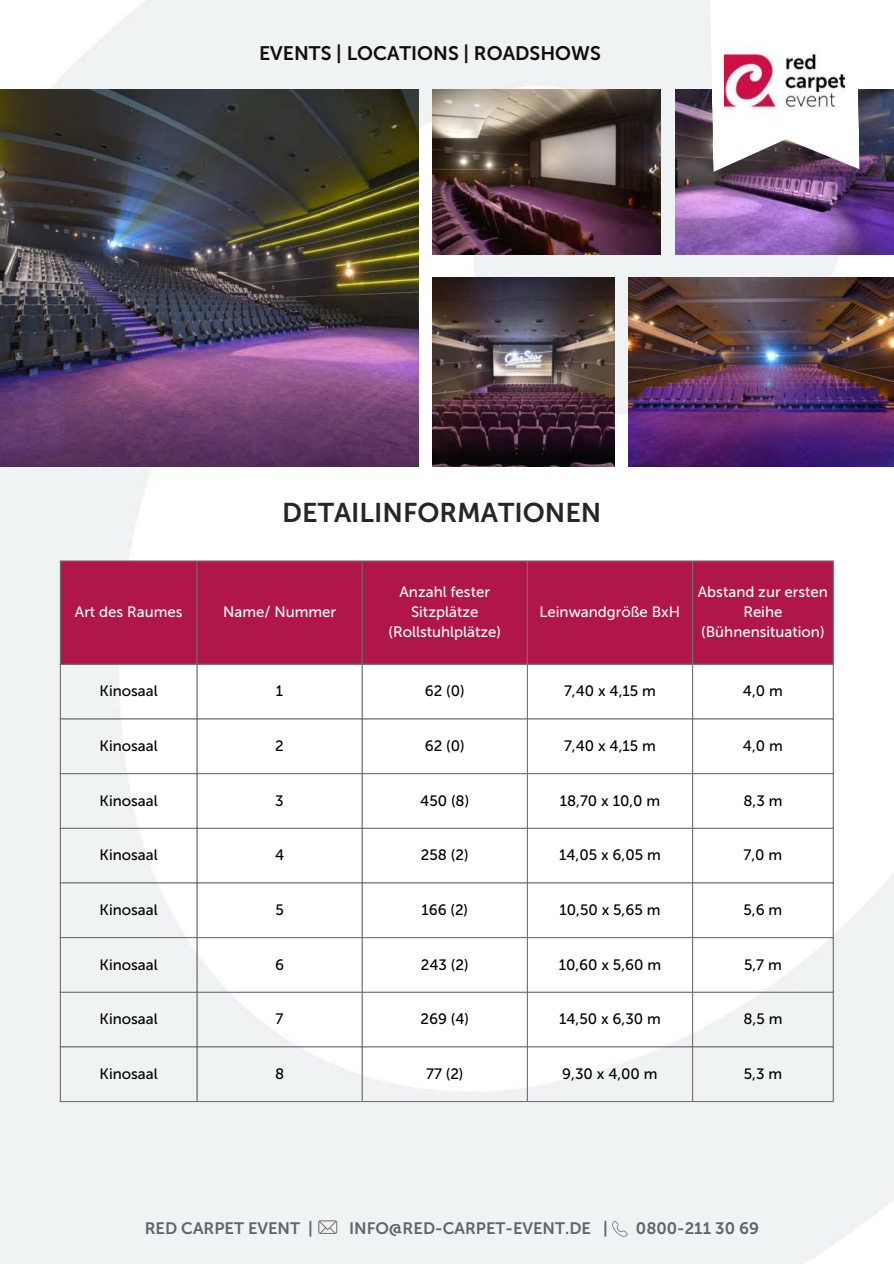
<style>
.page{position:relative;width:894px;height:1264px;background:#fff}
.page>*{position:absolute;margin:0;border:0;box-sizing:border-box;transform-origin:0 0}
.t1{font:27px "Museo Sans 700";color:#292523}
.t2{font:19.5px "Museo Sans 700";color:#0d0f0d}
.t3{font:16.5px "Museo Sans 700";color:#5f666b}
.t4{font:15px "Museo Sans 500";color:#000}
.t5{font:15px/20.2px "Museo Sans 500";color:#fff;text-align:center}
</style>
<div class="page">
<img style="left:0;top:0;width:893px;height:1263px">
<img style="left:0;top:89px;width:418px;height:377px">
<img style="left:432px;top:278px;width:182px;height:189px">
<img style="left:628px;top:278px;width:265px;height:189px">
<img style="left:432px;top:89px;width:228px;height:166px">
<img style="left:675px;top:89px;width:218px;height:166px">
<div style="left:61px;top:561px;width:771px;height:102px;background:#b01648"></div>
<hr style="left:60px;top:561px;width:1px;height:539px;background:#737373">
<hr style="left:196px;top:561px;width:1px;height:539px;background:#737373">
<hr style="left:361px;top:561px;width:1px;height:539px;background:#737373">
<hr style="left:526px;top:561px;width:2px;height:539px;background:#737373">
<hr style="left:691px;top:561px;width:2px;height:539px;background:#737373">
<hr style="left:832px;top:561px;width:1px;height:539px;background:#737373">
<hr style="left:60px;top:560px;width:773px;height:1px;background:#737373">
<hr style="left:60px;top:663px;width:773px;height:2px;background:#737373">
<hr style="left:60px;top:718px;width:773px;height:1px;background:#737373">
<hr style="left:60px;top:773px;width:773px;height:1px;background:#737373">
<hr style="left:60px;top:827px;width:773px;height:1px;background:#737373">
<hr style="left:60px;top:882px;width:773px;height:1px;background:#737373">
<hr style="left:60px;top:937px;width:773px;height:1px;background:#737373">
<hr style="left:60px;top:991px;width:773px;height:1px;background:#737373">
<hr style="left:60px;top:1046px;width:773px;height:1px;background:#737373">
<hr style="left:60px;top:1100px;width:773px;height:2px;background:#737373">
<svg style="left:708px;top:0;width:151px;height:172px"></svg>
<img style="left:724px;top:45px;width:120px;height:72px">
<svg style="left:318px;top:1220px;width:19px;height:13px"></svg>
<svg style="left:612px;top:1220px;width:15px;height:16px"></svg>
<h2 class="t2" style="left:259px;top:42px;width:343px">EVENTS | LOCATIONS | ROADSHOWS</h2>
<h1 class="t1" style="left:282px;top:497px;width:320px">DETAILINFORMATIONEN</h1>
<p class="t5" style="left:75px;top:601px;width:109px">Art des Raumes</p>
<p class="t5" style="left:223px;top:601px;width:114px">Name/ Nummer</p>
<p class="t5" style="left:388px;top:581px;width:114px">Anzahl fester<br>Sitzplätze (Rollstuhlplätze)</p>
<p class="t5" style="left:539px;top:601px;width:142px">Leinwandgröße BxH</p>
<p class="t5" style="left:697px;top:581px;width:131px">Abstand zur ersten<br>Reihe (Bühnensituation)</p>
<p class="t4" style="left:100px;top:683px;width:59px">Kinosaal</p>
<p class="t4" style="left:276px;top:683px;width:9px">1</p>
<p class="t4" style="left:424px;top:683px;width:41px">62 (0)</p>
<p class="t4" style="left:564px;top:683px;width:93px">7,40 x 4,15 m</p>
<p class="t4" style="left:742px;top:683px;width:41px">4,0 m</p>
<p class="t4" style="left:100px;top:737px;width:59px">Kinosaal</p>
<p class="t4" style="left:275px;top:737px;width:10px">2</p>
<p class="t4" style="left:424px;top:737px;width:41px">62 (0)</p>
<p class="t4" style="left:564px;top:737px;width:93px">7,40 x 4,15 m</p>
<p class="t4" style="left:742px;top:737px;width:41px">4,0 m</p>
<p class="t4" style="left:100px;top:792px;width:59px">Kinosaal</p>
<p class="t4" style="left:275px;top:792px;width:10px">3</p>
<p class="t4" style="left:420px;top:792px;width:50px">450 (8)</p>
<p class="t4" style="left:559px;top:792px;width:102px">18,70 x 10,0 m</p>
<p class="t4" style="left:743px;top:792px;width:40px">8,3 m</p>
<p class="t4" style="left:100px;top:847px;width:59px">Kinosaal</p>
<p class="t4" style="left:275px;top:847px;width:11px">4</p>
<p class="t4" style="left:421px;top:847px;width:49px">258 (2)</p>
<p class="t4" style="left:559px;top:847px;width:103px">14,05 x 6,05 m</p>
<p class="t4" style="left:743px;top:847px;width:40px">7,0 m</p>
<p class="t4" style="left:100px;top:901px;width:59px">Kinosaal</p>
<p class="t4" style="left:275px;top:901px;width:10px">5</p>
<p class="t4" style="left:421px;top:901px;width:48px">166 (2)</p>
<p class="t4" style="left:559px;top:901px;width:102px">10,50 x 5,65 m</p>
<p class="t4" style="left:743px;top:901px;width:40px">5,6 m</p>
<p class="t4" style="left:100px;top:956px;width:59px">Kinosaal</p>
<p class="t4" style="left:275px;top:956px;width:10px">6</p>
<p class="t4" style="left:421px;top:956px;width:49px">243 (2)</p>
<p class="t4" style="left:558px;top:956px;width:104px">10,60 x 5,60 m</p>
<p class="t4" style="left:743px;top:956px;width:39px">5,7 m</p>
<p class="t4" style="left:100px;top:1010px;width:59px">Kinosaal</p>
<p class="t4" style="left:275px;top:1010px;width:9px">7</p>
<p class="t4" style="left:420px;top:1010px;width:50px">269 (4)</p>
<p class="t4" style="left:559px;top:1010px;width:103px">14,50 x 6,30 m</p>
<p class="t4" style="left:743px;top:1010px;width:40px">8,5 m</p>
<p class="t4" style="left:100px;top:1065px;width:59px">Kinosaal</p>
<p class="t4" style="left:275px;top:1065px;width:11px">8</p>
<p class="t4" style="left:426px;top:1065px;width:39px">77 (2)</p>
<p class="t4" style="left:562px;top:1065px;width:97px">9,30 x 4,00 m</p>
<p class="t4" style="left:743px;top:1065px;width:40px">5,3 m</p>
<p class="t3" style="left:145px;top:1219px;width:170px">RED CARPET EVENT |</p>
<p class="t3" style="left:349px;top:1219px;width:260px">INFO@RED-CARPET-EVENT.DE |</p>
<p class="t3" style="left:635px;top:1219px;width:124px">0800-211 30 69</p>
</div>
